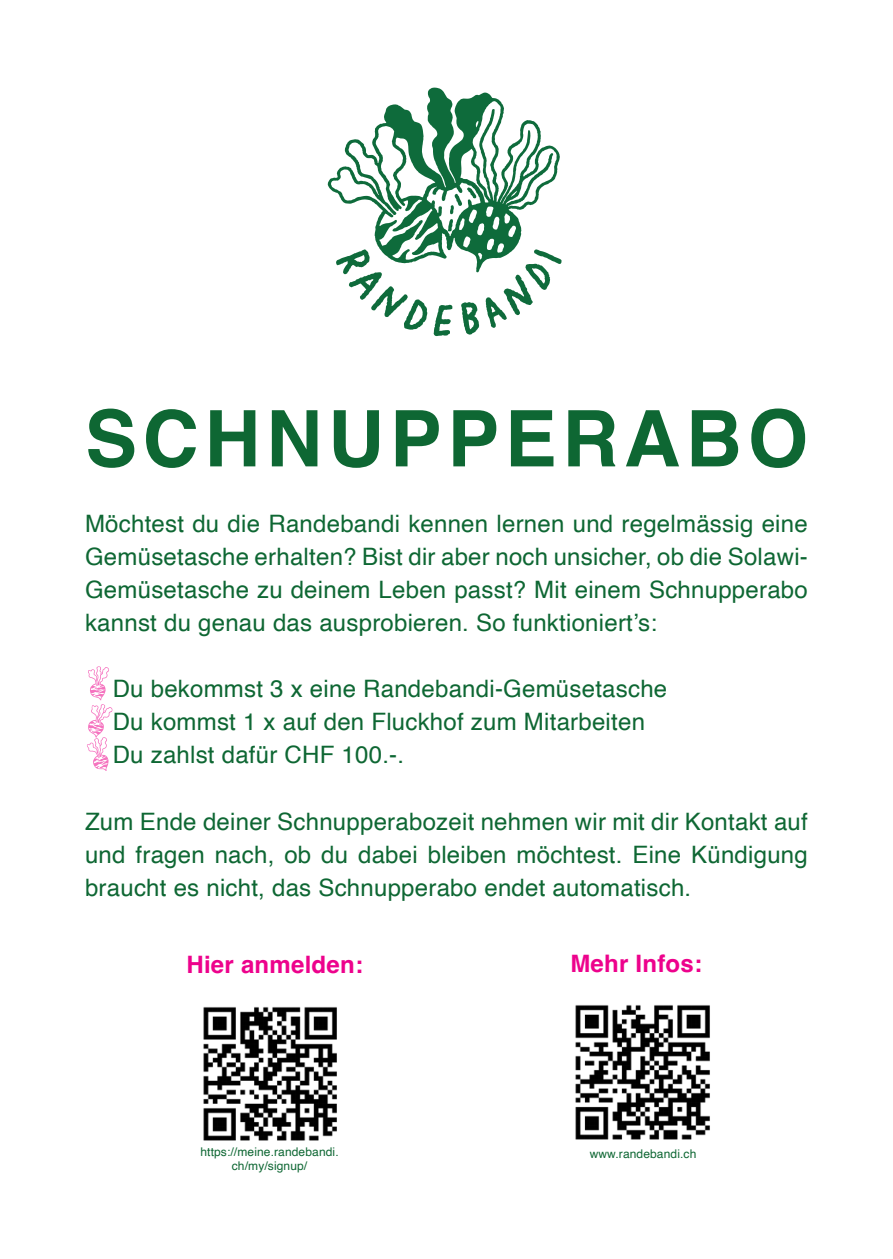
<style>
.page{position:relative;width:893px;height:1259px;background:#fff}
.page>*{position:absolute;margin:0;border:0;box-sizing:border-box;transform-origin:0 0}
.t1{font:700 78px "Helvetica";letter-spacing:.07em;color:#0e6733}
.t2{font:24px/33px "Helvetica";letter-spacing:.01em;color:#0e6733;text-align:justify}
.t3{font:700 24px "Helvetica";letter-spacing:.01em;color:#ed028c}
.t4{font:12px/14.4px "Helvetica";letter-spacing:.01em;color:#0e6733;text-align:center}
</style>
<div class="page">
<svg style="left:328px;top:88px;width:234px;height:248px"></svg>
<img style="left:575px;top:1005px;width:135px;height:135px">
<svg style="left:87px;top:666px;width:26px;height:105px"></svg>
<img style="left:203px;top:1007px;width:134px;height:134px">
<p class="t1" style="left:85px;top:391px;width:725px">SCHNUPPERABO</p>
<p class="t2" style="left:85px;top:508px;width:724px">Möchtest du die Randebandi kennen lernen und regelmässig eine Gemüsetasche erhalten? Bist dir aber noch unsicher, ob die Solawi-Gemüsetasche zu deinem Leben passt? Mit einem Schnupperabo kannst du genau das ausprobieren. So funktioniert’s:</p>
<p class="t2" style="left:113px;top:673px;width:556px">Du bekommst 3 x eine Randebandi-Gemüsetasche</p>
<p class="t2" style="left:113px;top:706px;width:534px">Du kommst 1 x auf den Fluckhof zum Mitarbeiten</p>
<p class="t2" style="left:113px;top:739px;width:293px">Du zahlst dafür CHF 100.-.</p>
<p class="t2" style="left:85px;top:805px;width:724px">Zum Ende deiner Schnupperabozeit nehmen wir mit dir Kontakt auf und fragen nach, ob du dabei bleiben möchtest. Eine Kündigung braucht es nicht, das Schnupperabo endet automatisch.</p>
<p class="t3" style="left:186px;top:949px;width:178px">Hier anmelden:</p>
<p class="t3" style="left:570px;top:949px;width:133px">Mehr Infos:</p>
<p class="t4" style="left:200px;top:1145px;width:140px">https://meine.randebandi. ch/my/signup/</p>
<p class="t4" style="left:590px;top:1146px;width:108px">www.randebandi.ch</p>
</div>
